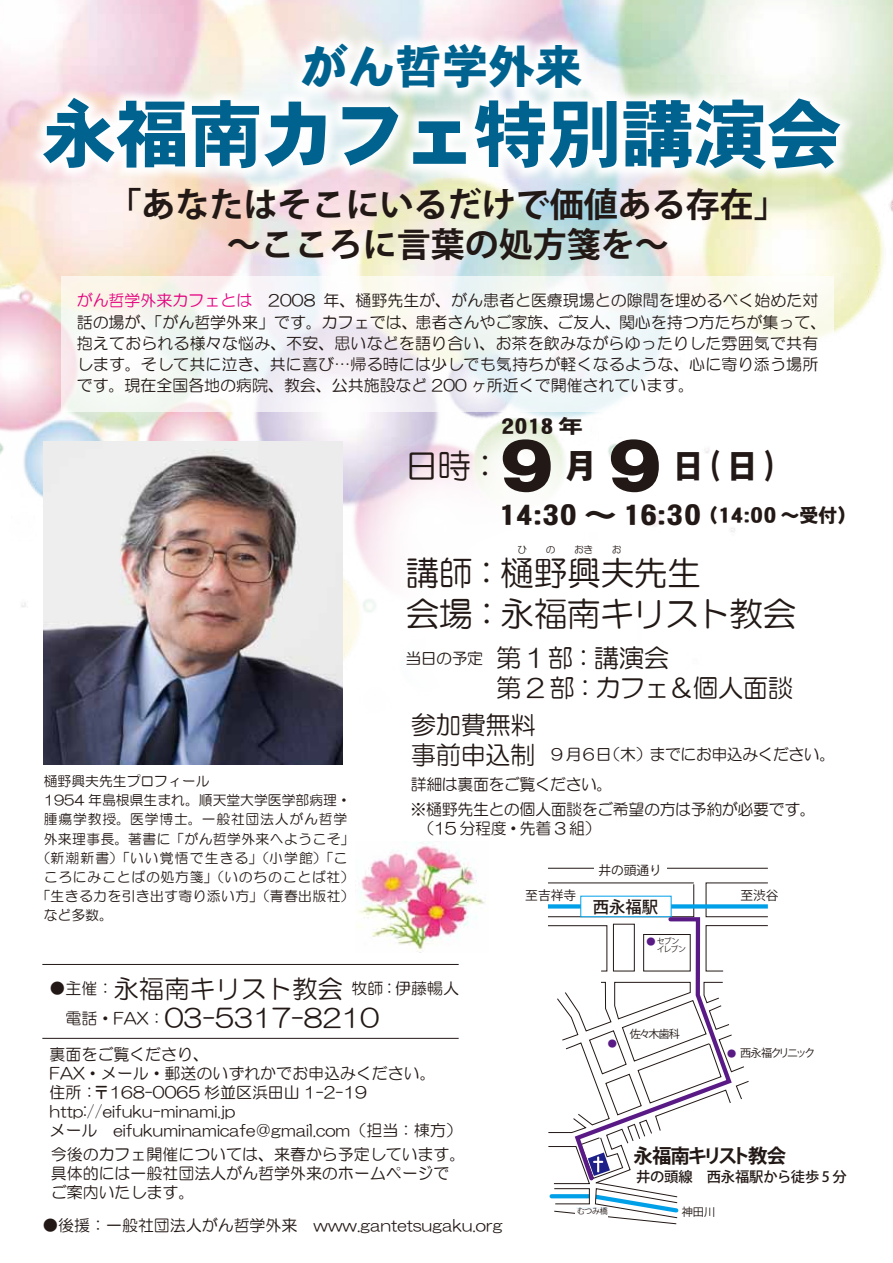
<style>
.page{position:relative;width:893px;height:1263px;background:#fff}
.page>*{position:absolute;margin:0;border:0;box-sizing:border-box;transform-origin:0 0}
.t1{font:74.4px "HG Heisei Kakugothictai W9";letter-spacing:-.02em;color:#00628e}
.t2{font:46.8px "HG Heisei Kakugothictai W9";color:#00628e}
.t3{font:700 34.05px/40.3px "Koz Go Pro";color:#221815;text-align:center}
.t4{font:34.05px/40.3px "HG Maru Gothic MPRO";letter-spacing:-.02em;color:#221815}
.t5{font:34.05px "HGS Heisei Kakugothictai W9";color:#221815}
.t6{font:25.5px/29.7px "HG Maru Gothic MPRO";letter-spacing:-.02em;color:#221815}
.t7{font:25.5px "HGS Heisei Kakugothictai W9";letter-spacing:-.04em;color:#221815;scale:1.3 1}
.t8{font:25.5px "HG Maru Gothic MPRO";color:#221815}
.t9{font:700 19.35px "Koz Go Pro";letter-spacing:-.115em;color:#221815}
.t10{font:19.2px "HGS Heisei Kakugothictai W9";color:#221815;scale:1.3 1}
.t11{font:500 16.35px "Koz Go Pro";color:#221815}
.t12{font:15.9px/19.2px "HG Maru Gothic MPRO";color:#221815}
.t13{font:15.9px/19.2px "HG Maru Gothic MPRO";letter-spacing:-.02em;color:#221815}
.t14{font:15.9px/29.2px "HG Maru Gothic MPRO";letter-spacing:-.035em;color:#221815}
.t15{font:500 14.25px "Koz Go Pro";letter-spacing:-.015em;color:#221815}
.t16{font:13.8px "HG Maru Gothic MPRO";letter-spacing:.03em;color:#221815}
.t17{font:13.8px "HG Maru Gothic MPRO";color:#221815}
.t18{font:13.8px "HG Maru Gothic MPRO";letter-spacing:.08em;color:#221815}
.t19{font:13.8px "HG Maru Gothic MPRO";letter-spacing:.055em;color:#221815}
.t20{font:13.8px "HG Maru Gothic MPRO";letter-spacing:.06em;color:#221815}
.t21{font:12.75px "Koz Go Pro";color:#221815}
.t22{font:11.1px "Koz Go Pro";letter-spacing:-.115em;color:#221815}
.t23{font:11.1px "Koz Go Pro";letter-spacing:-.21em;color:#221815}
.t24{font:9.6px "HG Maru Gothic MPRO";color:#221815}
.t25{font:9.15px "Koz Go Pro";color:#591a86}
.t26{font:7.95px/7.9px "Koz Go Pro";letter-spacing:-.065em;color:#221815}
.s1{color:#e4007f}
.s2{font-family:"HG Maru Gothic MPRO"}
.s3{font-size:63.75px}
.s4{font-size:19.2px}
.s5{font-size:15.9px}
.s6{font-size:25.5px}
</style>
<div class="page">
<img style="left:0;top:236px;width:884px;height:482px">
<div style="left:306px;top:409px;width:450px;height:451px;background:#fff;border-radius:50%"></div>
<hr style="left:548px;top:868px;width:220px;height:1px;background:#221815">
<hr style="left:548px;top:882px;width:146px;height:1px;background:#221815">
<svg style="left:548px;top:883px;width:220px;height:342px"></svg>
<div style="left:594px;top:863px;width:73px;height:16px;background:#fff"></div>
<div style="left:576px;top:1207px;width:32px;height:12px;background:#f1f9fe"></div>
<div style="left:575px;top:1209px;width:33px;height:13px;background:#fff"></div>
<img style="left:44px;top:442px;width:298px;height:322px">
<hr style="left:42px;top:964px;width:417px;height:1px;background:#221815">
<hr style="left:42px;top:1038px;width:417px;height:1px;background:#221815">
<svg style="left:61px;top:276px;width:773px;height:135px"></svg>
<img style="left:356px;top:841px;width:129px;height:112px">
<h2 class="t2" style="left:301px;top:43px;width:282px">がん哲学外来</h2>
<h1 class="t1" style="left:42px;top:96px;width:802px">永福南カフェ特別講演会</h1>
<h3 class="t3" style="left:108px;top:186px;width:682px">「あなたはそこにいるだけで価値ある存在」　～こころに言葉の処方箋を～　</h3>
<p class="t12" style="left:77px;top:290px;width:751px;line-height:21.3px"><span class="s1">がん哲学外来カフェとは</span> 2008 年、樋野先生が、がん患者と医療現場との隙間を埋めるべく始めた対話の場が、「がん哲学外来」です。カフェでは、患者さんやご家族、ご友人、関心を持つ方たちが集って、抱えておられる様々な悩み、不安、思いなどを語り合い、お茶を飲みながらゆったりした雰囲気で共有します。そして共に泣き、共に喜び…帰る時には少しでも気持ちが軽くなるような、心に寄り添う場所です。現在全国各地の病院、教会、公共施設など 200 ヶ所近くで開催されています。</p>
<p class="t17" style="left:44px;top:774px;width:167px">樋野興夫先生プロフィール</p>
<p class="t17" style="left:44px;top:793px;width:309px">1954 年島根県生まれ。順天堂大学医学部病理・</p>
<p class="t20" style="left:44px;top:812px;width:305px">腫瘍学教授。医学博士。一般社団法人がん哲学</p>
<p class="t16" style="left:44px;top:832px;width:312px">外来理事長。著書に「がん哲学外来へようこそ」</p>
<p class="t18" style="left:37px;top:851px;width:312px">（新潮新書）「いい覚悟で生きる」（小学館）「こ</p>
<p class="t19" style="left:44px;top:870px;width:312px">ころにみことばの処方箋」（いのちのことば社）</p>
<p class="t16" style="left:37px;top:889px;width:319px">「生きる力を引き出す寄り添い方」（青春出版社）</p>
<p class="t16" style="left:44px;top:908px;width:71px">など多数。</p>
<p class="t10" style="left:501px;top:417px;width:65px">2018 年</p>
<h3 class="t5" style="left:405px;top:449px;width:405px"><span class="s2">日時：</span><span class="s3">９</span>月<span class="s3">９</span>日 (日 )　</h3>
<h3 class="t7" style="left:498px;top:502px;width:277px">14:30 ～ 16:30<span class="s4">（14:00 ～受付）</span></h3>
<h3 class="t4" style="left:406px;top:553px;width:392px">講師：樋野興夫先生<br>会場：永福南キリスト教会</h3>
<h3 class="t6" style="left:496px;top:643px;width:299px;text-indent:-90px"><span class="s5">当日の予定</span> 第 1部：講演会　<br>第 2 部：カフェ＆個人面談</h3>
<h3 class="t6" style="left:411px;top:710px;width:127px">参加費無料</h3>
<p class="t14" style="left:411px;top:740px;width:426px"><span class="s6">事前申込制</span>　9 月６日（木）までにお申込みください。詳細は裏面をご覧ください。</p>
<p class="t13" style="left:411px;top:800px;width:407px">※樋野先生との個人面談をご希望の方は予約が必要です。　（15 分程度・先着 3 組）</p>
<p class="t24" style="left:517px;top:544px;width:11px">ひ</p>
<p class="t24" style="left:546px;top:544px;width:11px">の</p>
<p class="t24" style="left:574px;top:544px;width:20px">おき</p>
<p class="t24" style="left:612px;top:544px;width:11px">お</p>
<p class="t21" style="left:598px;top:862px;width:65px">井の頭通り</p>
<p class="t21" style="left:525px;top:887px;width:52px">至吉祥寺</p>
<p class="t21" style="left:740px;top:887px;width:40px">至渋谷</p>
<p class="t11" style="left:593px;top:896px;width:67px">西永福駅</p>
<p class="t26" style="left:657px;top:937px;width:31px">セブンイレブン</p>
<p class="t25" style="left:646px;top:935px;width:11px">●</p>
<p class="t12" style="left:50px;top:979px;width:411px">●主催：<span class="s6">永福南キリスト教会</span> 牧師 ：伊藤暢人</p>
<h3 class="t8" style="left:66px;top:1005px;width:315px"><span class="s5">電話・FAX：</span>03-5317-8210</h3>
<p class="t12" style="left:50px;top:1044px;width:414px">裏面をご覧くださり、<br>FAX・メール・郵送のいずれかでお申込みください。<br>住所：〒168-0065 杉並区浜田山 1-2-19 http://eifuku-minami.jp<br>メール　eifukuminamicafe＠gmail.com（担当：棟方）</p>
<p class="t12" style="left:51px;top:1145px;width:416px">今後のカフェ開催については、来春から予定しています。具体的には一般社団法人がん哲学外来のホームページでご案内いたします。</p>
<p class="t12" style="left:42px;top:1215px;width:462px">●後援：一般社団法人がん哲学外来　www.gantetsugaku.org</p>
<p class="t25" style="left:608px;top:1037px;width:11px">●</p>
<p class="t22" style="left:630px;top:1027px;width:52px">佐々木歯科</p>
<p class="t23" style="left:740px;top:1045px;width:77px">西永福クリニック</p>
<p class="t25" style="left:727px;top:1047px;width:11px">●</p>
<p class="t26" style="left:577px;top:1207px;width:32px">むつみ橋</p>
<p class="t9" style="left:633px;top:1143px;width:154px">永福南キリスト教会</p>
<p class="t15" style="left:636px;top:1167px;width:227px">井の頭線　西永福駅から徒歩 5 分　</p>
<p class="t22" style="left:682px;top:1204px;width:35px">神田川</p>
</div>
